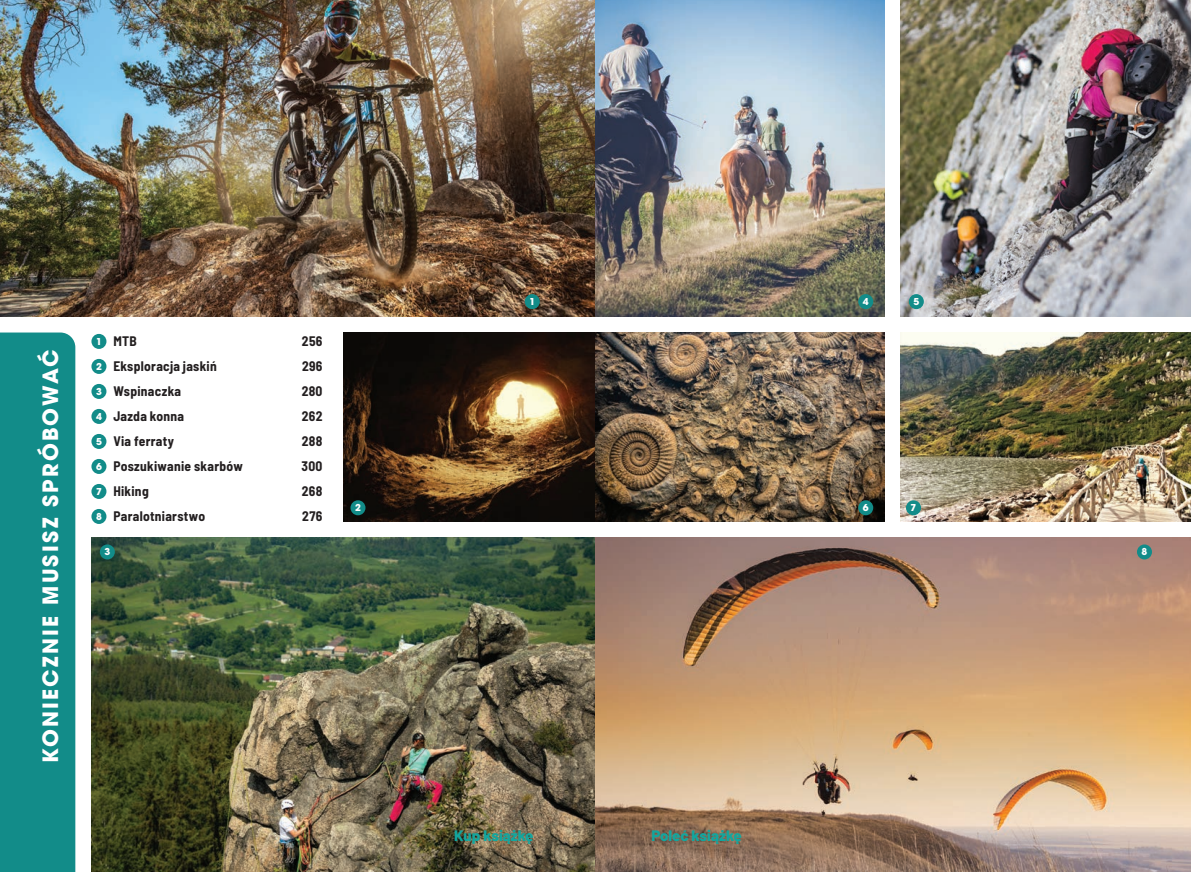
<style>
.page{position:relative;width:1191px;height:872px;background:#fff}
.page>*{position:absolute;margin:0;border:0;box-sizing:border-box;transform-origin:0 0}
.t1{font:700 21px "ITC Avant Garde Pro";letter-spacing:.105em;color:#fff}
.t2{font:800 15px "Barlow";color:#13a69e}
.t3{font:700 semi-condensed 13.5px "Barlow";letter-spacing:.02em;color:#231f20}
.t4{font:700 9.45px "ITC Avant Garde Pro";color:#fff}
.s1{font-family:"ITC Avant Garde Pro";font-stretch:normal;font-size:9.45px;color:#fff}
</style>
<div class="page">
<img style="left:91px;top:537px;width:1100px;height:335px">
<img style="left:0;top:0;width:884px;height:316px">
<img style="left:900px;top:0;width:291px;height:316px">
<img style="left:344px;top:332px;width:540px;height:189px">
<img style="left:900px;top:332px;width:291px;height:189px">
<div style="left:91px;top:334px;width:15px;height:15px;background:#128c89;border-radius:50%"></div>
<div style="left:91px;top:359px;width:15px;height:15px;background:#128c89;border-radius:50%"></div>
<div style="left:91px;top:384px;width:15px;height:15px;background:#128c89;border-radius:50%"></div>
<div style="left:91px;top:409px;width:15px;height:15px;background:#128c89;border-radius:50%"></div>
<div style="left:91px;top:434px;width:15px;height:15px;background:#128c89;border-radius:50%"></div>
<div style="left:91px;top:459px;width:15px;height:15px;background:#128c89;border-radius:50%"></div>
<div style="left:91px;top:484px;width:15px;height:15px;background:#128c89;border-radius:50%"></div>
<div style="left:91px;top:509px;width:15px;height:15px;background:#128c89;border-radius:50%"></div>
<div style="left:525px;top:294px;width:15px;height:15px;background:#128c89;border-radius:50%"></div>
<div style="left:350px;top:500px;width:15px;height:15px;background:#128c89;border-radius:50%"></div>
<div style="left:100px;top:544px;width:15px;height:15px;background:#128c89;border-radius:50%"></div>
<div style="left:858px;top:294px;width:15px;height:15px;background:#128c89;border-radius:50%"></div>
<div style="left:909px;top:294px;width:15px;height:15px;background:#128c89;border-radius:50%"></div>
<div style="left:858px;top:500px;width:15px;height:15px;background:#128c89;border-radius:50%"></div>
<div style="left:906px;top:500px;width:15px;height:15px;background:#128c89;border-radius:50%"></div>
<div style="left:1137px;top:544px;width:15px;height:15px;background:#128c89;border-radius:50%"></div>
<div style="left:0;top:332px;width:75px;height:540px;background:#128c89"></div>
<h1 class="t1" style="left:37px;top:763px;width:415px;rotate:-90deg">KONIECZNIE MUSISZ SPRÓBOWAĆ</h1>
<p class="t3" style="left:96px;top:331px;width:42px"><span class="s1">1</span> MTB</p>
<p class="t3" style="left:302px;top:331px;width:22px">256</p>
<p class="t3" style="left:96px;top:356px;width:122px"><span class="s1">2</span> Eksploracja jaskiń</p>
<p class="t3" style="left:302px;top:356px;width:22px">296</p>
<p class="t3" style="left:96px;top:381px;width:87px"><span class="s1">3</span> Wspinaczka</p>
<p class="t3" style="left:302px;top:381px;width:22px">280</p>
<p class="t3" style="left:96px;top:406px;width:90px"><span class="s1">4</span> Jazda konna</p>
<p class="t3" style="left:302px;top:406px;width:22px">262</p>
<p class="t3" style="left:96px;top:431px;width:80px"><span class="s1">5</span> Via ferraty</p>
<p class="t3" style="left:302px;top:431px;width:22px">288</p>
<p class="t3" style="left:96px;top:456px;width:148px"><span class="s1">6</span> Poszukiwanie skarbów</p>
<p class="t3" style="left:301px;top:456px;width:22px">300</p>
<p class="t3" style="left:96px;top:481px;width:54px"><span class="s1">7</span> Hiking</p>
<p class="t3" style="left:302px;top:481px;width:22px">268</p>
<p class="t3" style="left:96px;top:506px;width:111px"><span class="s1">8</span> Paralotniarstwo</p>
<p class="t3" style="left:302px;top:506px;width:22px">276</p>
<p class="t4" style="left:104px;top:545px;width:7px">3</p>
<p class="t4" style="left:355px;top:501px;width:7px">2</p>
<p class="t4" style="left:529px;top:295px;width:7px">1</p>
<p class="t2" style="left:454px;top:824px;width:81px">Kup książkę</p>
<p class="t2" style="left:651px;top:824px;width:91px">Poleć książkę</p>
<p class="t4" style="left:863px;top:295px;width:7px">4</p>
<p class="t4" style="left:913px;top:295px;width:7px">5</p>
<p class="t4" style="left:863px;top:501px;width:7px">6</p>
<p class="t4" style="left:910px;top:501px;width:7px">7</p>
<p class="t4" style="left:1141px;top:545px;width:7px">8</p>
</div>
